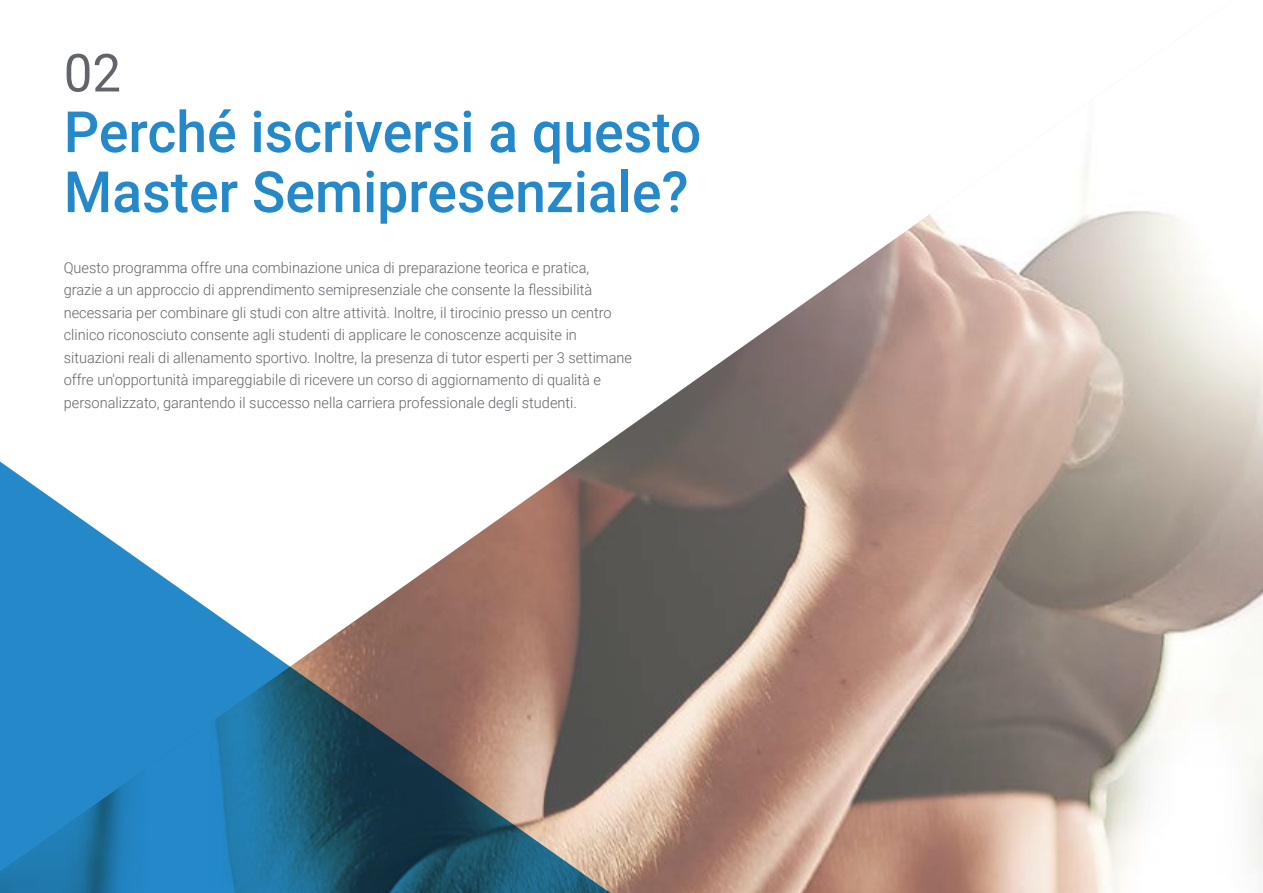
<style>
.page{position:relative;width:1263px;height:893px;background:#fff}
.page>*{position:absolute;margin:0;border:0;box-sizing:border-box;transform-origin:0 0}
.t1{font:500 57px/60px "Roboto";color:#2488c9}
.t2{font:52.5px "Roboto";color:#61646a}
.t3{font:300 15px/22.5px "Roboto";color:#61646a}
</style>
<div class="page">
<img style="left:602px;top:166px;width:661px;height:727px">
<svg style="left:0;top:446px;width:640px;height:447px"></svg>
<h2 class="t2" style="left:64px;top:36px;width:59px">02</h2>
<h1 class="t1" style="left:64px;top:100px;width:639px">Perché iscriversi a questo<br>Master Semipresenziale?</h1>
<p class="t3" style="left:64px;top:255px;width:570px">Questo programma offre una combinazione unica di preparazione teorica e pratica,<br>grazie a un approccio di apprendimento semipresenziale che consente la flessibilità necessaria per combinare gli studi con altre attività. Inoltre, il tirocinio presso un centro clinico riconosciuto consente agli studenti di applicare le conoscenze acquisite in situazioni reali di allenamento sportivo. Inoltre, la presenza di tutor esperti per 3 settimane offre un'opportunità impareggiabile di ricevere un corso di aggiornamento di qualità e personalizzato, garantendo il successo nella carriera professionale degli studenti.</p>
</div>
